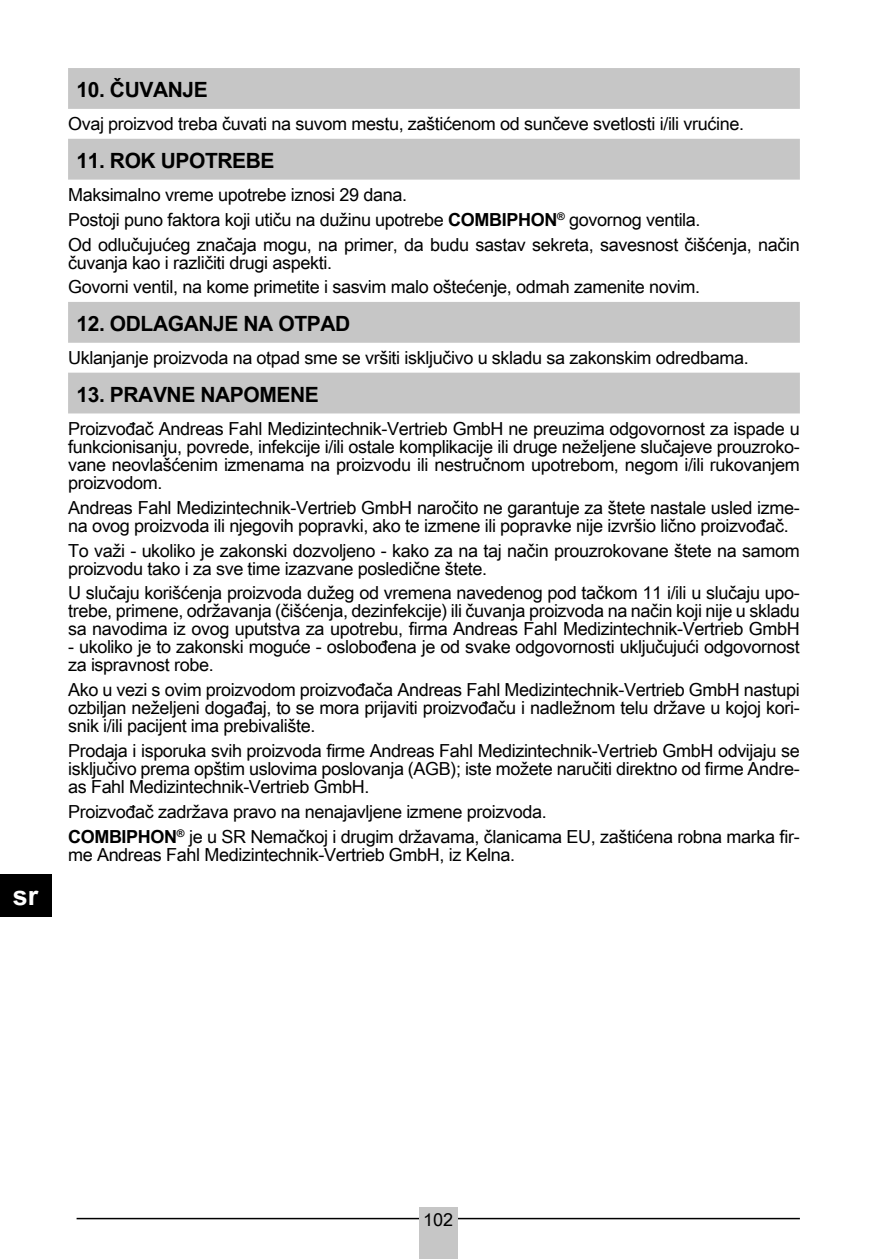
<style>
.page{position:relative;width:885px;height:1259px;background:#fff}
.page>*{position:absolute;margin:0;border:0;box-sizing:border-box;transform-origin:0 0}
.t1{font:700 27px "Arial Unicode MS";color:#fff}
.t2{font:700 21px "Arial Unicode MS";letter-spacing:-.02em;color:#000}
.t3{font:18px/18px "Arial Unicode MS";letter-spacing:-.02em;color:#000}
.s1{font-weight:700}
</style>
<div class="page">
<hr style="left:77px;top:1217px;width:722px;height:2px;background:#000">
<div style="left:419px;top:1207px;width:38px;height:52px;background:#c6c6c6"></div>
<div style="left:0;top:874px;width:51px;height:42px;background:#000"></div>
<svg style="left:68px;top:68px;width:731px;height:345px"></svg>
<h1 class="t1" style="left:13px;top:875px;width:27px">sr</h1>
<p class="t2" style="left:77px;top:74px;width:133px">10. ČUVANJE</p>
<p class="t3" style="left:68px;top:115px;width:677px">Ovaj proizvod treba čuvati na suvom mestu, zaštićenom od sunčeve svetlosti i/ili vrućine.</p>
<p class="t2" style="left:77px;top:145px;width:199px">11. ROK UPOTREBE</p>
<p class="t3" style="left:68px;top:182px;width:733px;line-height:24.9px">Maksimalno vreme upotrebe iznosi 29 dana.<br>Postoji puno faktora koji utiču na dužinu upotrebe <span class="s1">COMBIPHON</span><sup>®</sup> govornog ventila.<br>Od odlučujućeg značaja mogu, na primer, da budu sastav sekreta, savesnost čišćenja, način</p>
<p class="t3" style="left:68px;top:249px;width:633px;line-height:24.9px">čuvanja kao i različiti drugi aspekti.<br>Govorni ventil, na kome primetite i sasvim malo oštećenje, odmah zamenite novim.</p>
<p class="t2" style="left:77px;top:308px;width:275px">12. ODLAGANJE NA OTPAD</p>
<p class="t3" style="left:68px;top:348px;width:682px">Uklanjanje proizvoda na otpad sme se vršiti isključivo u skladu sa zakonskim odredbama.</p>
<p class="t2" style="left:77px;top:379px;width:244px">13. PRAVNE NAPOMENE</p>
<p class="t3" style="left:68px;top:419px;width:733px;text-align:justify">Proizvođač Andreas Fahl Medizintechnik-Vertrieb GmbH ne preuzima odgovornost za ispade u funkcionisanju, povrede, infekcije i/ili ostale komplikacije ili druge neželjene slučajeve prouzroko&shy;vane neovlašćenim izmenama na proizvodu ili nestručnom upotrebom, negom i/ili rukovanjem proizvodom.</p>
<p class="t3" style="left:68px;top:498px;width:733px">Andreas Fahl Medizintechnik-Vertrieb GmbH naročito ne garantuje za štete nastale usled izme&shy;na ovog proizvoda ili njegovih popravki, ako te izmene ili popravke nije izvršio lično proizvođač.</p>
<p class="t3" style="left:68px;top:541px;width:733px">To važi - ukoliko je zakonski dozvoljeno - kako za na taj način prouzrokovane štete na samom proizvodu tako i za sve time izazvane posledične štete.</p>
<p class="t3" style="left:68px;top:583px;width:733px;text-align:justify">U slučaju korišćenja proizvoda dužeg od vremena navedenog pod tačkom 11 i/ili u slučaju upo&shy;trebe, primene, održavanja (čišćenja, dezinfekcije) ili čuvanja proizvoda na način koji nije u skladu sa navodima iz ovog uputstva za upotrebu, firma Andreas Fahl Medizintechnik-Vertrieb GmbH</p>
<p class="t3" style="left:68px;top:637px;width:733px">- ukoliko je to zakonski moguće - oslobođena je od svake odgovornosti uključujući odgovornost za ispravnost robe.</p>
<p class="t3" style="left:68px;top:680px;width:733px;text-align:justify">Ako u vezi s ovim proizvodom proizvođača Andreas Fahl Medizintechnik-Vertrieb GmbH nastupi ozbiljan neželjeni događaj, to se mora prijaviti proizvođaču i nadležnom telu države u kojoj kori&shy;snik i/ili pacijent ima prebivalište.</p>
<p class="t3" style="left:68px;top:741px;width:733px;text-align:justify">Prodaja i isporuka svih proizvoda firme Andreas Fahl Medizintechnik-Vertrieb GmbH odvijaju se isključivo prema opštim uslovima poslovanja (AGB); iste možete naručiti direktno od firme Andre&shy;as Fahl Medizintechnik-Vertrieb GmbH.</p>
<p class="t3" style="left:68px;top:798px;width:733px;line-height:24.9px">Proizvođač zadržava pravo na nenajavljene izmene proizvoda.<br><span class="s1">COMBIPHON</span><sup>®</sup> je u SR Nemačkoj i drugim državama, članicama EU, zaštićena robna marka fir-</p>
<p class="t3" style="left:68px;top:845px;width:448px">me Andreas Fahl Medizintechnik-Vertrieb GmbH, iz Kelna.</p>
<p class="t3" style="left:423px;top:1210px;width:32px">102</p>
</div>
